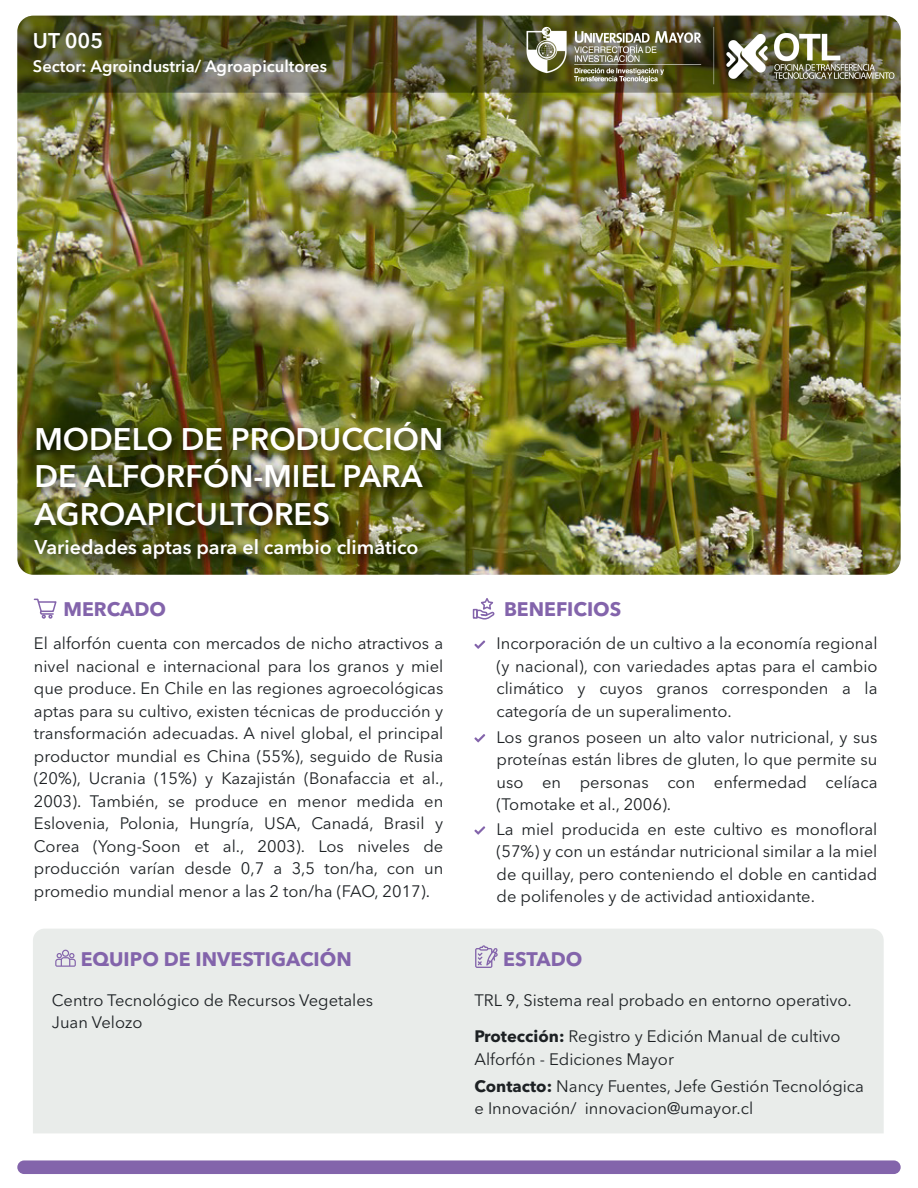
<style>
.page{position:relative;width:918px;height:1188px;background:#fff}
.page>*{position:absolute;margin:0;border:0;box-sizing:border-box;transform-origin:0 0}
.t1{font:600 30.9px/37.2px "Avenir Next LT Pro";color:#fff}
.t2{font:600 21.15px "Avenir Next LT Pro";color:#fff}
.t3{font:600 19.65px "Avenir Next LT Pro";color:#fff}
.t4{font:700 19.5px "Avenir Next LT Pro";color:#8364ab}
.t5{font:16.5px/22.5px "Avenir Next LT Pro";color:#1d2124;text-align:justify}
.t6{font:600 16.5px "Avenir Next LT Pro";color:#fff}
.s1{font-weight:700}
</style>
<div class="page">
<img style="left:17px;top:93px;width:884px;height:482px">
<svg style="left:17px;top:16px;width:884px;height:77px;background:#575731"></svg>
<img style="left:524px;top:23px;width:374px;height:63px">
<div style="left:33px;top:929px;width:851px;height:204px;background:#e9ecea"></div>
<svg style="left:474px;top:640px;width:11px;height:9px"></svg>
<svg style="left:474px;top:734px;width:11px;height:8px"></svg>
<svg style="left:474px;top:826px;width:11px;height:9px"></svg>
<div style="left:17px;top:1160px;width:884px;height:14px;background:#8364ab;border-radius:7px"></div>
<svg style="left:33px;top:598px;width:24px;height:21px"></svg>
<div style="left:473px;top:609px;width:5px;height:10px;border:2px solid #8364ab"></div>
<svg style="left:475px;top:598px;width:20px;height:22px"></svg>
<svg style="left:55px;top:950px;width:21px;height:17px"></svg>
<svg style="left:475px;top:945px;width:23px;height:23px"></svg>
<img style="left:26px;top:414px;width:607px;height:134px">
<img style="left:26px;top:529px;width:474px;height:46px">
<p class="t2" style="left:33px;top:28px;width:72px">UT 005</p>
<p class="t6" style="left:33px;top:56px;width:296px">Sector: Agroindustria/ Agroapicultores</p>
<h1 class="t1" style="left:34px;top:421px;width:410px">MODELO DE PRODUCCIÓN<br>DE ALFORFÓN-MIEL PARA<br>AGROAPICULTORES</h1>
<p class="t3" style="left:34px;top:535px;width:386px">Variedades aptas para el cambio climático</p>
<p class="t4" style="left:63px;top:598px;width:104px">MERCADO</p>
<p class="t4" style="left:504px;top:598px;width:119px">BENEFICIOS</p>
<p class="t5" style="left:34px;top:632px;width:411px">El alforfón cuenta con mercados de nicho atractivos a nivel nacional e internacional para los granos y miel que produce. En Chile en las regiones agroecológicas aptas para su cultivo, existen técnicas de producción y transformación adecuadas. A nivel global, el principal productor mundial es China (55%), seguido de Rusia (20%), Ucrania (15%) y Kazajistán (Bonafaccia et al., 2003). También, se produce en menor medida en Eslovenia, Polonia, Hungría, USA, Canadá, Brasil y Corea (Yong-Soon et al., 2003). Los niveles de producción varían desde 0,7 a 3,5 ton/ha, con un promedio mundial menor a las 2 ton/ha (FAO, 2017).</p>
<p class="t5" style="left:497px;top:632px;width:383px">Incorporación de un cultivo a la economía regional (y nacional), con variedades aptas para el cambio climático y cuyos granos corresponden a la categoría de un superalimento.</p>
<p class="t5" style="left:497px;top:726px;width:383px">Los granos poseen un alto valor nutricional, y sus proteínas están libres de gluten, lo que permite su uso en personas con enfermedad celíaca (Tomotake et al., 2006).</p>
<p class="t5" style="left:497px;top:818px;width:382px">La miel producida en este cultivo es monofloral (57%) y con un estándar nutricional similar a la miel de quillay, pero conteniendo el doble en cantidad de polifenoles y de actividad antioxidante.</p>
<p class="t4" style="left:81px;top:947px;width:273px">EQUIPO DE INVESTIGACIÓN</p>
<p class="t4" style="left:503px;top:947px;width:81px">ESTADO</p>
<p class="t5" style="left:52px;top:989px;width:323px">Centro Tecnológico de Recursos Vegetales<br>Juan Velozo</p>
<p class="t5" style="left:474px;top:982px;width:379px;line-height:36.2px">TRL 9, Sistema real probado en entorno operativo.<br><span class="s1">Protección:</span> Registro y Edición Manual de cultivo</p>
<p class="t5" style="left:474px;top:1045px;width:391px;line-height:27px">Alforfón - Ediciones Mayor<br><span class="s1">Contacto:</span> Nancy Fuentes, Jefe Gestión Tecnológica</p>
<p class="t5" style="left:474px;top:1097px;width:280px">e Innovación/ innovacion@umayor.cl</p>
</div>
